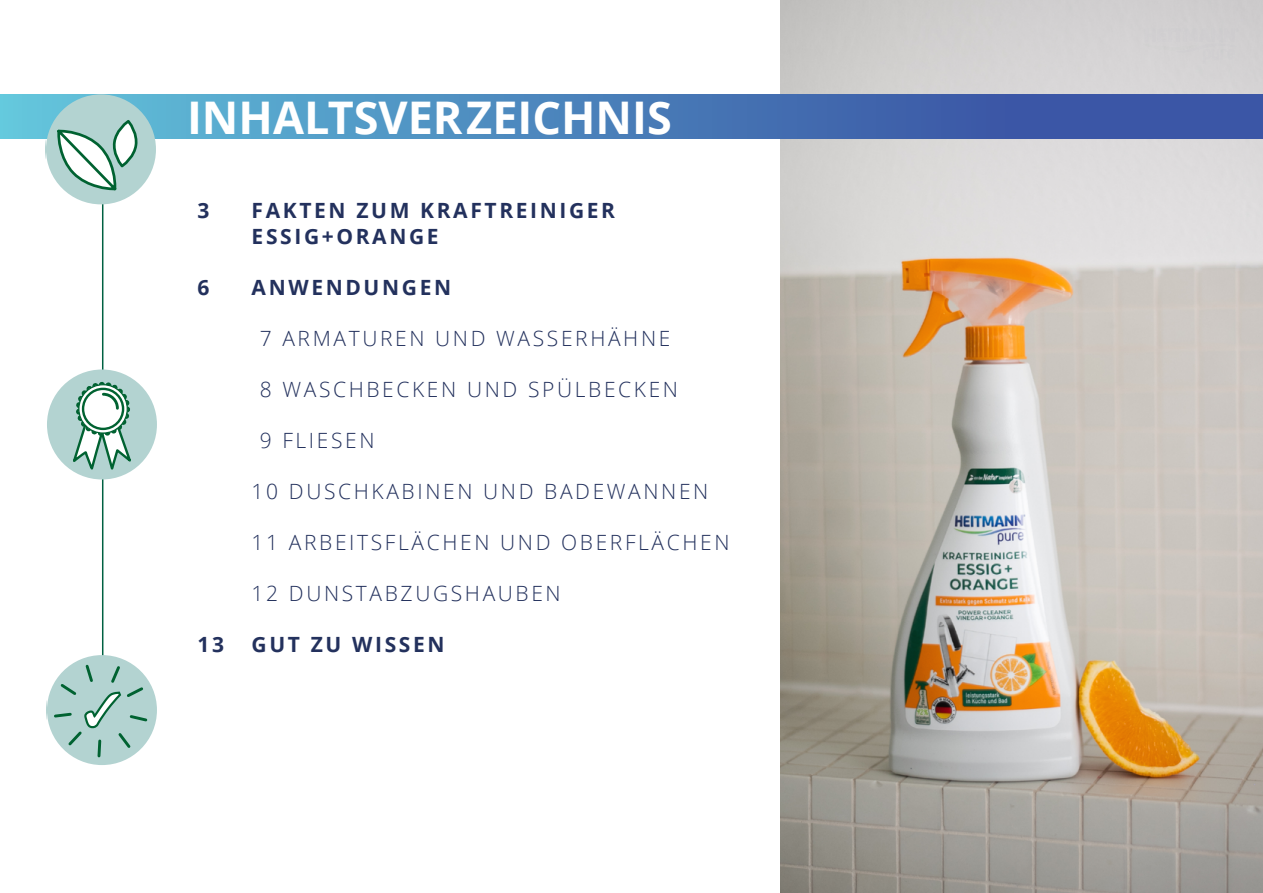
<style>
.page{position:relative;width:1263px;height:893px;background:#fff}
.page>*{position:absolute;margin:0;border:0;box-sizing:border-box;transform-origin:0 0}
.t1{font:700 45px "Open Sans";color:#fff}
.t2{font:300 21px "Open Sans";letter-spacing:.125em;color:#23315d}
.t3{font:700 21px/25.5px "Open Sans";letter-spacing:.125em;color:#23315d}
</style>
<div class="page">
<hr style="left:102px;top:192px;width:1px;height:538px;background:#006142">
<div style="left:47px;top:655px;width:110px;height:110px;background:#b3d3d1;border-radius:50%"></div>
<svg style="left:47px;top:655px;width:102px;height:110px"></svg>
<div style="left:47px;top:369px;width:110px;height:110px;background:#b3d3d1;border-radius:50%"></div>
<svg style="left:72px;top:380px;width:63px;height:97px"></svg>
<img style="left:780px;top:0;width:483px;height:893px">
<svg style="left:0;top:95px;width:1263px;height:43px;background:#487db8"></svg>
<div style="left:46px;top:94px;width:110px;height:110px;background:#b3d3d1;border-radius:50%"></div>
<svg style="left:55px;top:117px;width:82px;height:76px"></svg>
<h1 class="t1" style="left:187px;top:86px;width:486px">INHALTSVERZEICHNIS</h1>
<p class="t3" style="left:198px;top:197px;width:13px">3</p>
<p class="t3" style="left:252px;top:197px;width:365px">FAKTEN ZUM KRAFTREINIGER<br>ESSIG+ORANGE</p>
<p class="t3" style="left:198px;top:274px;width:13px">6</p>
<p class="t3" style="left:252px;top:274px;width:201px">ANWENDUNGEN</p>
<p class="t2" style="left:260px;top:324px;width:412px">7 ARMATUREN UND WASSERHÄHNE</p>
<p class="t2" style="left:260px;top:375px;width:420px">8 WASCHBECKEN UND SPÜLBECKEN</p>
<p class="t2" style="left:260px;top:426px;width:116px">9 FLIESEN</p>
<p class="t2" style="left:252px;top:477px;width:458px">10 DUSCHKABINEN UND BADEWANNEN</p>
<p class="t2" style="left:252px;top:528px;width:479px">11 ARBEITSFLÄCHEN UND OBERFLÄCHEN</p>
<p class="t2" style="left:252px;top:579px;width:311px">12 DUNSTABZUGSHAUBEN</p>
<p class="t3" style="left:198px;top:631px;width:28px">13</p>
<p class="t3" style="left:252px;top:631px;width:194px">GUT ZU WISSEN</p>
</div>
